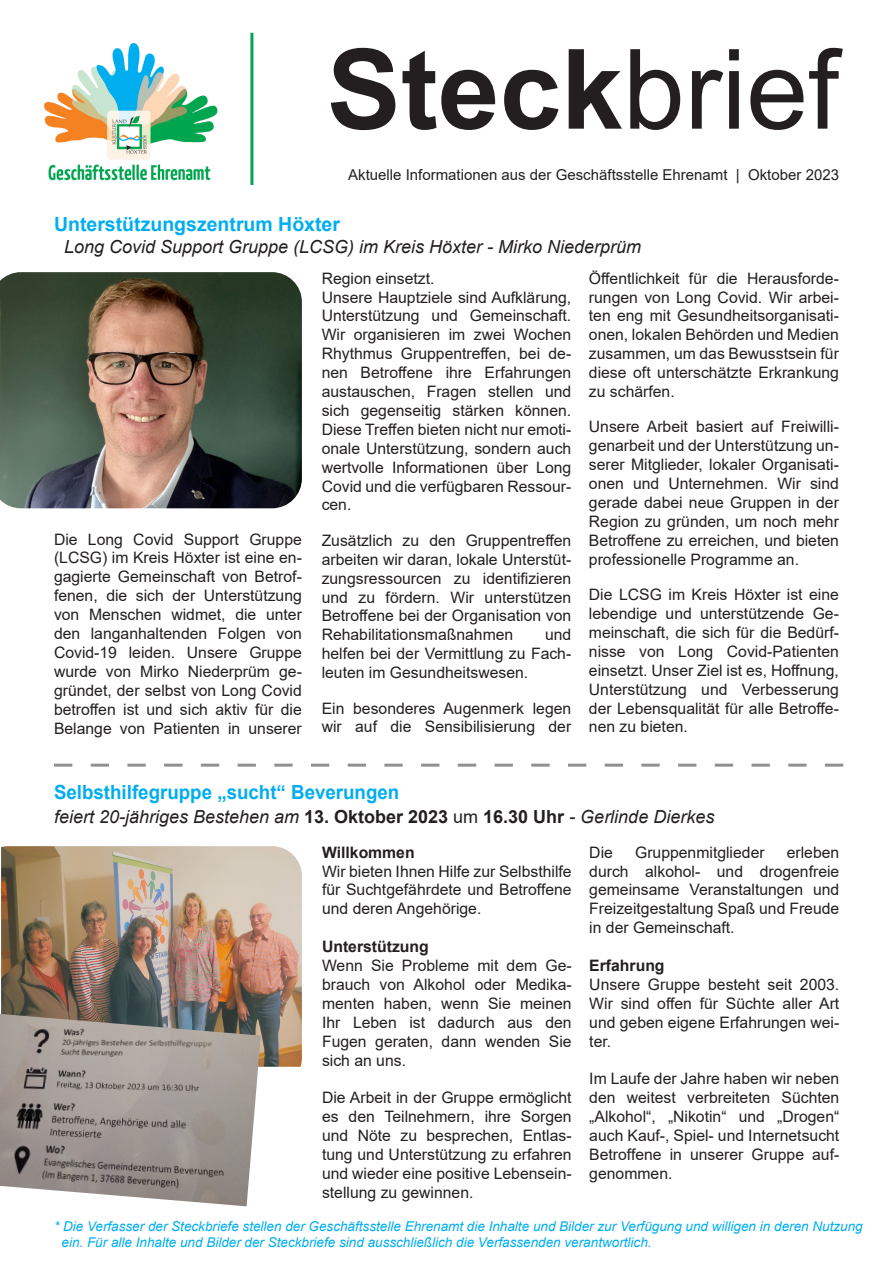
<style>
.page{position:relative;width:893px;height:1263px;background:#fff}
.page>*{position:absolute;margin:0;border:0;box-sizing:border-box;transform-origin:0 0}
.t1{font:700 111px "Arial";color:#231f20}
.t2{font:700 19.5px "Arial";color:#00aeef;scale:.96 1}
.t3{font:700 19.5px "Arial";color:#00aeef}
.t4{font:italic 18px "Arial";color:#231f20}
.t5{font:15.75px/18.9px "Arial";color:#231f20;text-align:justify}
.t6{font:700 15.75px "Arial";color:#231f20}
.t7{font:15px "Arial";color:#231f20}
.t8{font:italic 13.5px/16.2px "Arial";color:#00aeef}
.s1{font-weight:400}
.s2{font-weight:700;font-style:normal}
.s3{font-style:normal}
</style>
<div class="page">
<hr style="left:250px;top:33px;width:3px;height:152px;background:#00a550">
<img style="left:45px;top:44px;width:173px;height:137px">
<svg style="left:54px;top:764px;width:789px;height:3px"></svg>
<img style="left:1px;top:846px;width:301px;height:221px">
<img style="left:0;top:272px;width:302px;height:236px">
<img style="left:0;top:1014px;width:261px;height:192px">
<p class="t1" style="left:327px;top:11px;width:514px">Steck<span class="s1">brief</span></p>
<p class="t7" style="left:348px;top:164px;width:492px">Aktuelle Informationen aus der Geschäftsstelle Ehrenamt | Oktober 2023</p>
<p class="t3" style="left:54px;top:211px;width:288px">Unterstützungszentrum Höxter</p>
<p class="t4" style="left:64px;top:235px;width:579px">Long Covid Support Gruppe (LCSG) im Kreis Höxter - Mirko Niederprüm</p>
<p class="t5" style="left:54px;top:529px;width:249px">Die Long Covid Support Gruppe (LCSG) im Kreis Höxter ist eine en&shy;gagierte Gemeinschaft von Betrof&shy;fenen, die sich der Unterstützung von Menschen widmet, die unter den langanhaltenden Folgen von Covid-19 leiden. Unsere Gruppe wurde von Mirko Niederprüm ge&shy;gründet, der selbst von Long Covid betroffen ist und sich aktiv für die Belange von Patienten in unserer</p>
<p class="t5" style="left:322px;top:269px;width:114px">Region einsetzt.</p>
<p class="t5" style="left:322px;top:287px;width:251px">Unsere Hauptziele sind Aufklärung, Unterstützung und Gemeinschaft.<br>Wir organisieren im zwei Wochen Rhythmus Gruppentreffen, bei de&shy;nen Betroffene ihre Erfahrungen austauschen, Fragen stellen und sich gegenseitig stärken können.<br>Diese Treffen bieten nicht nur emoti&shy;onale Unterstützung, sondern auch wertvolle Informationen über Long Covid und die verfügbaren Ressour&shy;cen.</p>
<p class="t5" style="left:322px;top:531px;width:251px">Zusätzlich zu den Gruppentreffen arbeiten wir daran, lokale Unterstüt&shy;zungsressourcen zu identifizieren und zu fördern. Wir unterstützen Betroffene bei der Organisation von Rehabilitationsmaßnahmen</p>
<p class="t5" style="left:322px;top:625px;width:251px;text-indent:223px">und helfen bei der Vermittlung zu Fach&shy;leuten im Gesundheitswesen.</p>
<p class="t5" style="left:322px;top:698px;width:251px">Ein besonderes Augenmerk legen wir auf die Sensibilisierung der</p>
<p class="t5" style="left:589px;top:269px;width:252px">Öffentlichkeit für die Herausforde&shy;rungen von Long Covid. Wir arbei&shy;ten eng mit Gesundheitsorganisati&shy;onen, lokalen Behörden und Medien zusammen, um das Bewusstsein für diese oft unterschätzte Erkrankung zu schärfen.</p>
<p class="t5" style="left:589px;top:417px;width:252px">Unsere Arbeit basiert auf Freiwilli&shy;genarbeit und der Unterstützung un&shy;serer Mitglieder, lokaler Organisati&shy;onen und Unternehmen. Wir sind gerade dabei neue Gruppen in der Region zu gründen, um noch mehr Betroffene zu erreichen, und bieten professionelle Programme an.</p>
<p class="t5" style="left:589px;top:585px;width:252px">Die LCSG im Kreis Höxter ist eine lebendige und unterstützende Ge&shy;meinschaft, die sich für die Bedürf&shy;nisse von Long Covid-Patienten einsetzt. Unser Ziel ist es, Hoffnung, Unterstützung und Verbesserung der Lebensqualität für alle Betroffe&shy;nen zu bieten.</p>
<p class="t2" style="left:54px;top:778px;width:361px">Selbsthilfegruppe „sucht“ Beverungen</p>
<p class="t4" style="left:54px;top:805px;width:662px">feiert 20-jähriges Bestehen am <span class="s2">13. Oktober 2023</span> <span class="s3">um</span> <span class="s2">16.30 Uhr</span> - Gerlinde Dierkes</p>
<p class="t6" style="left:322px;top:841px;width:94px">Willkommen</p>
<p class="t5" style="left:322px;top:861px;width:251px">Wir bieten Ihnen Hilfe zur Selbsthilfe für Suchtgefährdete und Betroffene und deren Angehörige.</p>
<p class="t6" style="left:322px;top:935px;width:108px">Unterstützung</p>
<p class="t5" style="left:322px;top:956px;width:251px">Wenn Sie Probleme mit dem Ge&shy;brauch von Alkohol oder Medika&shy;menten haben, wenn Sie meinen Ihr Leben ist dadurch aus den Fugen geraten, dann wenden Sie sich an uns.</p>
<p class="t5" style="left:322px;top:1088px;width:251px">Die Arbeit in der Gruppe ermöglicht es den Teilnehmern, ihre Sorgen und Nöte zu besprechen, Entlas&shy;tung und Unterstützung zu erfahren und wieder eine positive Lebensein&shy;stellung zu gewinnen.</p>
<p class="t5" style="left:589px;top:842px;width:25px">Die</p>
<p class="t5" style="left:635px;top:842px;width:131px">Gruppenmitglieder</p>
<p class="t5" style="left:589px;top:842px;width:252px;text-indent:197px">erleben durch alkohol- und drogenfreie gemeinsame Veranstaltungen und Freizeitgestaltung Spaß und Freude in der Gemeinschaft.</p>
<p class="t6" style="left:589px;top:954px;width:77px">Erfahrung</p>
<p class="t5" style="left:589px;top:975px;width:252px">Unsere Gruppe besteht seit 2003.<br>Wir sind offen für Süchte aller Art und geben eigene Erfahrungen wei&shy;ter.</p>
<p class="t5" style="left:589px;top:1069px;width:252px">Im Laufe der Jahre haben wir neben den weitest verbreiteten Süchten „Alkohol“, „Nikotin“ und „Drogen“ auch Kauf-, Spiel- und Internetsucht Betroffene in unserer Gruppe auf&shy;genommen.</p>
<p class="t8" style="left:62px;top:1218px;width:803px;text-indent:-8px">* Die Verfasser der Steckbriefe stellen der Geschäftsstelle Ehrenamt die Inhalte und Bilder zur Verfügung und willigen in deren Nutzung ein. Für alle Inhalte und Bilder der Steckbriefe sind ausschließlich die Verfassenden verantwortlich.</p>
</div>
